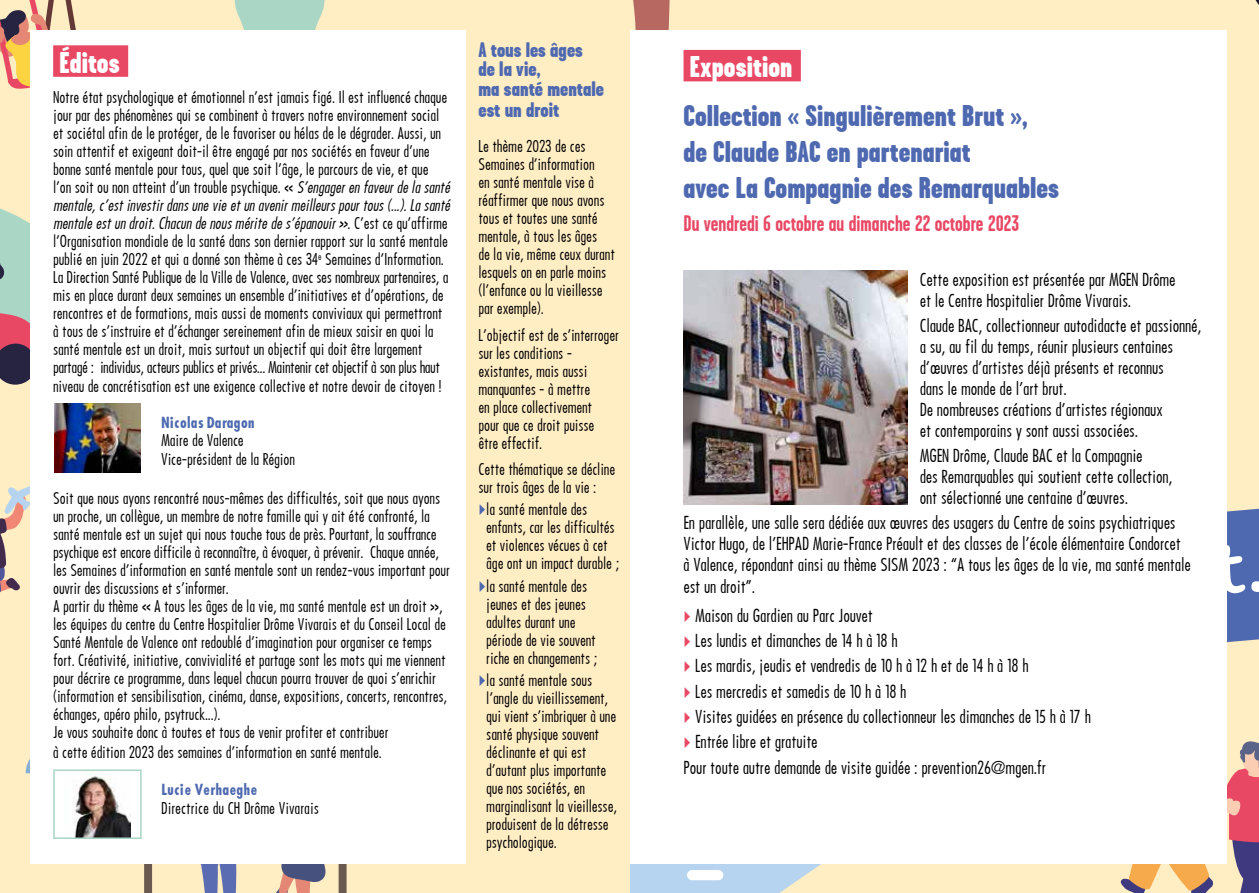
<style>
.page{position:relative;width:1259px;height:893px;background:#ffedc4}
.page>*{position:absolute;margin:0;border:0;box-sizing:border-box;transform-origin:0 0}
.t1{font:900 30px/36px "Garage Gothic";color:#4e69b0}
.t2{font:900 30px "Garage Gothic";color:#fff}
.t3{font:700 22.5px "Garage Gothic";color:#e94865}
.t4{font:900 21px/19.5px "Garage Gothic";color:#4e69b0}
.t5{font:500 16.5px/21px "Futura Cond";letter-spacing:-.01em;color:#000}
.t6{font:500 15px/18px "Futura Cond";letter-spacing:-.01em;color:#000}
.t7{font:700 15px "Futura Cond";letter-spacing:-.005em;color:#4e69b0}
.s1{font-style:italic}
</style>
<div class="page">
<svg style="left:26px;top:759px;width:4px;height:14px"></svg>
<svg style="left:630px;top:864px;width:191px;height:29px;background:#bed6ea"></svg>
<svg style="left:234px;top:0;width:91px;height:30px;background:#b2d8c4"></svg>
<svg style="left:1226px;top:504px;width:33px;height:221px"></svg>
<svg style="left:1226px;top:542px;width:19px;height:54px"></svg>
<svg style="left:1251px;top:581px;width:8px;height:11px"></svg>
<div style="left:687px;top:870px;width:36px;height:10px;background:#fff;border-radius:5px"></div>
<svg style="left:0;top:0;width:76px;height:385px"></svg>
<svg style="left:633px;top:0;width:37px;height:30px"></svg>
<svg style="left:144px;top:864px;width:203px;height:29px"></svg>
<svg style="left:1255px;top:0;width:4px;height:5px"></svg>
<svg style="left:0;top:486px;width:30px;height:107px"></svg>
<svg style="left:1120px;top:725px;width:139px;height:168px"></svg>
<div style="left:30px;top:30px;width:1196px;height:834px;background:#fff"></div>
<div style="left:53px;top:45px;width:75px;height:32px;background:#e94865"></div>
<div style="left:683px;top:50px;width:118px;height:31px;background:#e94865"></div>
<img style="left:54px;top:404px;width:87px;height:68px">
<img style="left:73px;top:773px;width:58px;height:63px">
<div style="left:53px;top:769px;width:89px;height:70px;border:2px solid #aad6c5"></div>
<div style="left:466px;top:3px;width:163px;height:890px;background:#ffedc4"></div>
<img style="left:683px;top:270px;width:225px;height:235px">
<h1 class="t2" style="left:59px;top:46px;width:62px">Éditos</h1>
<p class="t6" style="left:53px;top:89px;width:402px">Notre état psychologique et émotionnel n’est jamais figé. Il est influencé chaque jour par des phénomènes qui se combinent à travers notre environnement social<br>et sociétal afin de le protéger, de le favoriser ou hélas de le dégrader. Aussi, un soin attentif et exigeant doit-il être engagé par nos sociétés en faveur d’une bonne santé mentale pour tous, quel que soit l’âge, le parcours de vie, et que<br>l’on soit ou non atteint d’un trouble psychique. « <span class="s1">S’engagerenfaveurdelasanté mentale,c’estinvestirdansunevieetunavenirmeilleurspourtous(...).Lasanté mentaleestundroit.Chacundenousméritedes’épanouir»</span>. C ’ e s t c e q u ’ a f f i r m e l’Organisation mondiale de la santé dans son dernier rapport sur la santé mentale publié en juin 2022 et qui a donné son thème à ces 34<sup>e</sup> Semaines d’Information.<br>La Direction Santé Publique de la Ville de Valence, avec ses nombreux partenaires, a mis en place durant deux semaines un ensemble d’initiatives et d’opérations, de rencontres et de formations, mais aussi de moments conviviaux qui permettront<br>à tous de s’instruire et d’échanger sereinement afin de mieux saisir en quoi la santé mentale est un droit, mais surtout un objectif qui doit être largement partagé : individus, acteurs publics et privés… Maintenir cet objectif à son plus haut niveau de concrétisation est une exigence collective et notre devoir de citoyen !</p>
<p class="t7" style="left:161px;top:413px;width:95px">Nicolas Daragon</p>
<p class="t6" style="left:161px;top:431px;width:135px;line-height:18.9px">Maire de Valence<br>Vice-président de la Région</p>
<p class="t6" style="left:53px;top:490px;width:398px">Soit que nous ayons rencontré nous-mêmes des difficultés, soit que nous ayons un proche, un collègue, un membre de notre famille qui y ait été confronté, la santé mentale est un sujet qui nous touche tous de près. Pourtant, la souffrance psychique est encore difficile à reconnaître, à évoquer, à prévenir. Chaque année, les Semaines d’information en santé mentale sont un rendez-vous important pour ouvrir des discussions et s’informer.<br>A partir du thème « A tous les âges de la vie, ma santé mentale est un droit », les équipes du centre du Centre Hospitalier Drôme Vivarais et du Conseil Local de Santé Mentale de Valence ont redoublé d’imagination pour organiser ce temps fort. Créativité, initiative, convivialité et partage sont les mots qui me viennent pour décrire ce programme, dans lequel chacun pourra trouver de quoi s’enrichir (information et sensibilisation, cinéma, danse, expositions, concerts, rencontres, échanges, apéro philo, psytruck...).<br>Je vous souhaite donc à toutes et tous de venir profiter et contribuer</p>
<p class="t6" style="left:53px;top:743px;width:330px">à cette édition 2023 des semaines d’information en santé mentale.</p>
<p class="t7" style="left:161px;top:780px;width:98px">Lucie Verhaeghe</p>
<p class="t6" style="left:161px;top:799px;width:159px">Directrice du CH Drôme Vivarais</p>
<h3 class="t4" style="left:478px;top:39px;width:127px">A tous les âges de la vie,<br>ma santé mentale</h3>
<h3 class="t4" style="left:478px;top:100px;width:82px">est un droit</h3>
<p class="t6" style="left:478px;top:137px;width:138px">Le thème 2023 de ces<br>Semaines d’information<br>en santé mentale vise à réaffirmer que nous avons tous et toutes une santé mentale, à tous les âges<br>de la vie, même ceux durant lesquels on en parle moins (l’enfance ou la vieillesse par exemple).</p>
<p class="t6" style="left:478px;top:326px;width:142px">L’objectif est de s’interroger sur les conditions - existantes, mais aussi manquantes - à mettre<br>en place collectivement<br>pour que ce droit puisse<br>être effectif.</p>
<p class="t6" style="left:478px;top:460px;width:138px">Cette thématique se décline sur trois âges de la vie :</p>
<p class="t6" style="left:486px;top:501px;width:134px">la santé mentale des enfants, car les difficultés et violences vécues à cet âge ont un impact durable ;</p>
<p class="t6" style="left:486px;top:577px;width:113px">la santé mentale des jeunes et des jeunes adultes durant une période de vie souvent riche en changements ;</p>
<p class="t6" style="left:486px;top:671px;width:132px">la santé mentale sous l’angle du vieillissement, qui vient s’imbriquer à une santé physique souvent déclinante et qui est d’autant plus importante que nos sociétés, en marginalisant la vieillesse, produisent de la détresse psychologique.</p>
<h1 class="t2" style="left:689px;top:50px;width:104px">Exposition</h1>
<h1 class="t1" style="left:683px;top:97px;width:377px">Collection « Singulièrement Brut », de Claude BAC en partenariat<br>avec La Compagnie des Remarquables</h1>
<h2 class="t3" style="left:683px;top:211px;width:337px">Du vendredi 6 octobre au dimanche 22 octobre 2023</h2>
<p class="t5" style="left:919px;top:269px;width:257px">Cette exposition est présentée par MGEN Drôme et le Centre Hospitalier Drôme Vivarais.</p>
<p class="t5" style="left:919px;top:315px;width:283px">Claude BAC, collectionneur autodidacte et passionné, a su, au fil du temps, réunir plusieurs centaines d’œuvres d’artistes déjà présents et reconnus<br>dans le monde de l’art brut.<br>De nombreuses créations d’artistes régionaux<br>et contemporains y sont aussi associées.</p>
<p class="t5" style="left:919px;top:445px;width:254px">MGEN Drôme, Claude BAC et la Compagnie<br>des Remarquables qui soutient cette collection, ont sélectionné une centaine d’œuvres.</p>
<p class="t5" style="left:683px;top:513px;width:509px">En parallèle, une salle sera dédiée aux œuvres des usagers du Centre de soins psychiatriques Victor Hugo, de l’EHPAD Marie-France Préault et des classes de l’école élémentaire Condorcet à Valence, répondant ainsi au thème SISM 2023 : “A tous les âges de la vie, ma santé mentale est un droit”.</p>
<p class="t5" style="left:695px;top:605px;width:179px">Maison du Gardien au Parc Jouvet</p>
<p class="t5" style="left:695px;top:630px;width:204px">Les lundis et dimanches de 14 h à 18 h</p>
<p class="t5" style="left:695px;top:656px;width:335px">Les mardis, jeudis et vendredis de 10 h à 12 h et de 14 h à 18 h</p>
<p class="t5" style="left:695px;top:681px;width:213px">Les mercredis et samedis de 10 h à 18 h</p>
<p class="t5" style="left:695px;top:706px;width:397px">Visites guidées en présence du collectionneur les dimanches de 15 h à 17 h</p>
<p class="t5" style="left:695px;top:731px;width:124px">Entrée libre et gratuite</p>
<p class="t5" style="left:683px;top:757px;width:364px">Pour toute autre demande de visite guidée : prevention26@mgen.fr</p>
</div>
